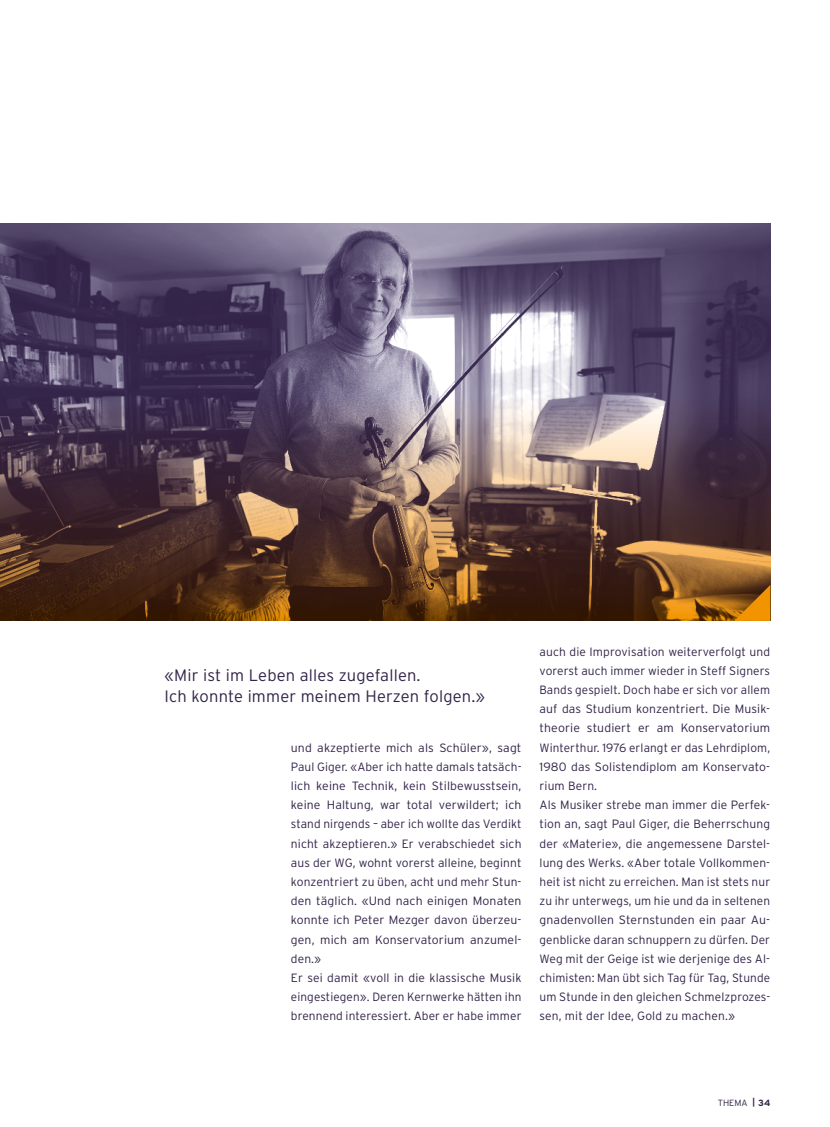
<style>
.page{position:relative;width:830px;height:1127px;background:#fff}
.page>*{position:absolute;margin:0;border:0;box-sizing:border-box;transform-origin:0 0}
.t1{font:300 16.5px/21px "Interstate";letter-spacing:-.01em;color:#322348}
.t2{font:300 12px/19.2px "Interstate";letter-spacing:.01em;color:#322348}
.t3{font:300 9px "Interstate";color:#322348}
.t4{font:700 9px "Interstate";color:#322348}
</style>
<div class="page">
<img style="left:0;top:224px;width:770px;height:397px">
<svg style="left:734px;top:585px;width:36px;height:36px"></svg>
<h1 class="t1" style="left:164px;top:664px;width:322px">«Mir ist im Leben alles zugefallen.<br>Ich konnte immer meinem Herzen folgen.»</h1>
<p class="t2" style="left:291px;top:737px;width:232px">und akzeptierte mich als Schüler», sagt Paul Giger. «Aber ich hatte damals tatsäch&shy;lich keine Technik, kein Stilbewusstsein, keine Haltung, war total verwildert; ich stand nirgends – aber ich wollte das Verdikt nicht akzeptieren.» Er verabschiedet sich aus der WG, wohnt vorerst alleine, beginnt konzentriert zu üben, acht und mehr Stun&shy;den täglich. «U nd nach einigen Monaten konnte ich Peter Mezger davon überzeu&shy;gen, mich am Konservatorium anzumel&shy;den.»<br>Er sei damit «voll in die klassische M usik eingestiegen». Deren Kernwerke hätten ihn brennend interessiert. Aber er habe immer</p>
<p class="t2" style="left:539px;top:641px;width:232px">auch die I mprovisation weiterverfolgt und vorerst auch immer wieder in Steff Signers Bands gespielt. Doch habe er sich vor allem auf das Studium konzentriert. Die M usik&shy;theorie studiert er am Konservatorium Winterthur. 1976 erlangt er das Lehrdiplom, 1980 das Solistendiplom am Konservato&shy;rium Bern.<br>Als M usiker strebe man immer die Perfek&shy;tion an, sagt Paul Giger, die Beherrschung der «Materie», die angemessene Darstel&shy;lung des Werks. «Aber totale Vollkommen&shy;heit ist nicht zu erreichen. Man ist stets nur zu ihr unterwegs, um hie und da in seltenen gnadenvollen Sternstunden ein paar Au&shy;genblicke daran schnuppern zu dürfen. Der Weg mit der Geige ist wie derjenige des Al&shy;chimisten: Man übt sich Tag für Tag, Stunde um Stunde in den gleichen Schmelzprozes&shy;sen, mit der Idee, Gold zu machen.»</p>
<p class="t3" style="left:717px;top:1097px;width:7px">THEMA</p>
<p class="t4" style="left:752px;top:1097px;width:19px">| 34</p>
</div>
